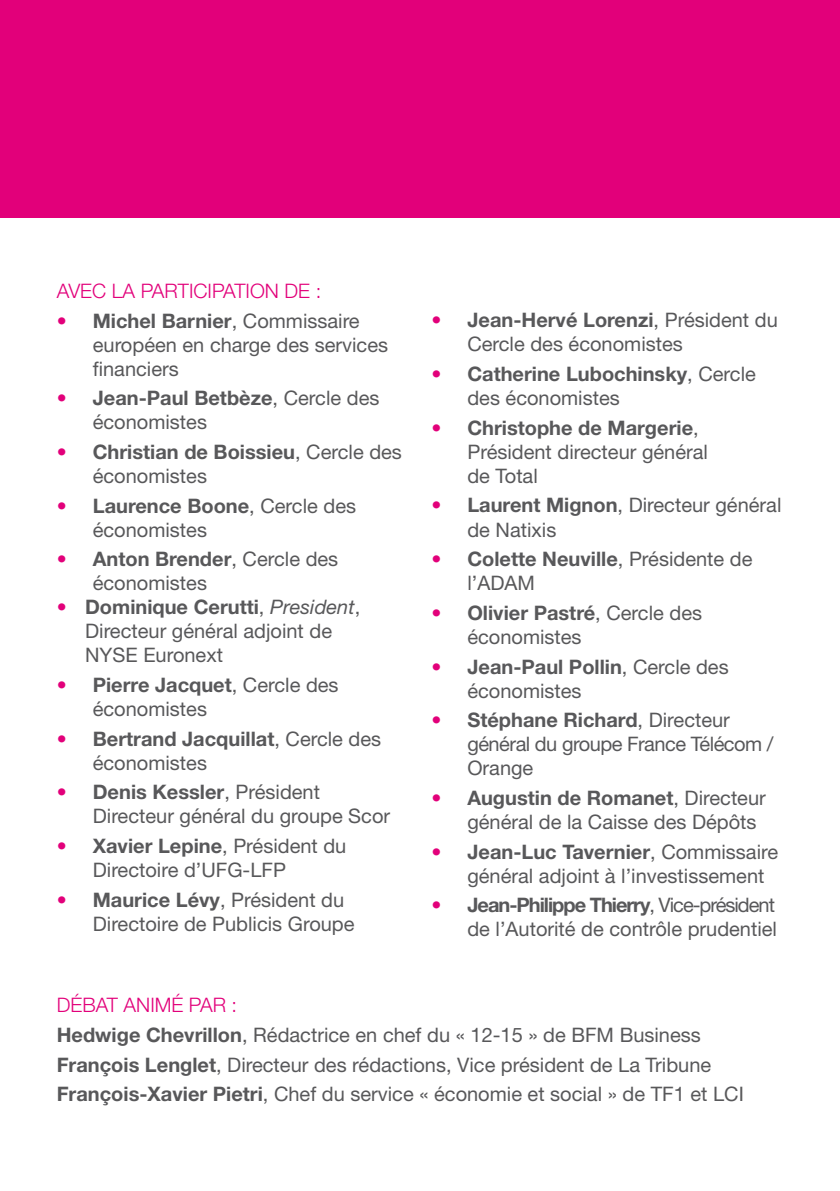
<style>
.page{position:relative;width:840px;height:1191px;background:#fff}
.page>*{position:absolute;margin:0;border:0;box-sizing:border-box;transform-origin:0 0}
.t1{font:20px/24px "Helvetica Neue LT Std";color:#58585a}
.t2{font:20px/24px "Helvetica Neue LT Std";letter-spacing:-.025em;color:#58585a}
.t3{font:300 20px "Helvetica Neue LT Std";color:#e2007a}
.s1{color:#e2007a}
.s2{font-weight:700}
.s3{font-style:italic}
.s4{font-weight:300;color:#e2007a}
</style>
<div class="page">
<div style="left:0;top:0;width:839px;height:217px;background:#e2007a"></div>
<p class="t3" style="left:57px;top:278px;width:266px">AVEC LA PARTICIPATION DE :</p>
<p class="t1" style="left:93px;top:308px;width:297px;text-indent:-36px"><span class="s1">•</span> <span class="s2">Michel Barnier</span>, Commissaire européen en charge des services financiers</p>
<p class="t1" style="left:93px;top:386px;width:288px;text-indent:-36px"><span class="s1">•</span> <span class="s2">Jean-Paul Betbèze</span>, Cercle des économistes</p>
<p class="t1" style="left:93px;top:439px;width:310px;text-indent:-36px"><span class="s1">•</span> <span class="s2">Christian de Boissieu</span>, Cercle des économistes</p>
<p class="t1" style="left:93px;top:493px;width:265px;text-indent:-36px"><span class="s1">•</span> <span class="s2">Laurence Boone</span>, Cercle des économistes</p>
<p class="t1" style="left:93px;top:547px;width:247px;text-indent:-36px"><span class="s1">•</span> <span class="s2">Anton Brender</span>, Cercle des économistes</p>
<p class="t1" style="left:85px;top:595px;width:276px;text-indent:-28px"><span class="s1">•</span> <span class="s2">Dominique Cerutti</span>, <span class="s3">President</span>,<br>Directeur général adjoint de<br>NYSE Euronext</p>
<p class="t1" style="left:93px;top:672px;width:247px;text-indent:-36px"><span class="s1">•</span> <span class="s2">Pierre Jacquet</span>, Cercle des économistes</p>
<p class="t1" style="left:93px;top:726px;width:290px;text-indent:-36px"><span class="s1">•</span> <span class="s2">Bertrand Jacquillat</span>, Cercle des économistes</p>
<p class="t1" style="left:93px;top:780px;width:299px;text-indent:-36px"><span class="s1">•</span> <span class="s2">Denis Kessler</span>, Président<br>Directeur général du groupe Scor</p>
<p class="t1" style="left:93px;top:833px;width:255px;text-indent:-36px"><span class="s1">•</span> <span class="s2">Xavier Lepine</span>, Président du<br>Directoire d’UFG-LFP</p>
<p class="t1" style="left:93px;top:887px;width:263px;text-indent:-36px"><span class="s1">•</span> <span class="s2">Maurice Lévy</span>, Président du<br>Directoire de Publicis Groupe</p>
<p class="t1" style="left:467px;top:308px;width:312px;text-indent:-36px"><span class="s1">•</span> <span class="s2">Jean-Hervé Lorenzi</span>, Président du<br>Cercle des économistes</p>
<p class="t1" style="left:467px;top:362px;width:290px;text-indent:-36px"><span class="s1">•</span> <span class="s2">Catherine Lubochinsky</span>, Cercle des économistes</p>
<p class="t1" style="left:467px;top:415px;width:242px;text-indent:-36px"><span class="s1">•</span> <span class="s2">Christophe de Margerie</span>,<br>Président directeur général de Total</p>
<p class="t1" style="left:467px;top:493px;width:315px;text-indent:-36px"><span class="s1">•</span> <span class="s2">Laurent Mignon</span>, Directeur général de Natixis</p>
<p class="t1" style="left:467px;top:547px;width:286px;text-indent:-36px"><span class="s1">•</span> <span class="s2">Colette Neuville</span>, Présidente de l’ADAM</p>
<p class="t1" style="left:467px;top:600px;width:236px;text-indent:-36px"><span class="s1">•</span> <span class="s2">Olivier Pastré</span>, Cercle des économistes</p>
<p class="t1" style="left:467px;top:654px;width:263px;text-indent:-36px"><span class="s1">•</span> <span class="s2">Jean-Paul Pollin</span>, Cercle des économistes</p>
<p class="t2" style="left:467px;top:708px;width:307px;text-indent:-36px"><span class="s1">•</span> <span class="s2">Stéphane Richard</span>, Directeur général du groupe France Télécom /<br>Orange</p>
<p class="t1" style="left:467px;top:785px;width:300px;text-indent:-36px"><span class="s1">•</span> <span class="s2">Augustin de Romanet</span>, Directeur général de la Caisse des Dépôts</p>
<p class="t1" style="left:467px;top:839px;width:312px;text-indent:-36px"><span class="s1">•</span> <span class="s2">Jean-Luc Tavernier</span>, Commissaire général adjoint à l’investissement</p>
<p class="t1" style="left:431px;top:893px;width:347px;text-align:right"><span class="s1">•</span> <span class="s2">Jean-Philippe Thierry</span>, Vice-président de l’Autorité de contrôle prudentiel</p>
<p class="t1" style="left:57px;top:990px;width:688px;line-height:29.6px"><span class="s4">DÉBAT ANIMÉ PAR :<br></span><span class="s2">Hedwige Chevrillon</span>, Rédactrice en chef du « 12-15 » de BFM Business <span class="s2">François Lenglet</span>, Directeur des rédactions, Vice président de La Tribune <span class="s2">François-Xavier Pietri</span>, Chef du service « économie et social » de TF1 et LCI</p>
</div>
